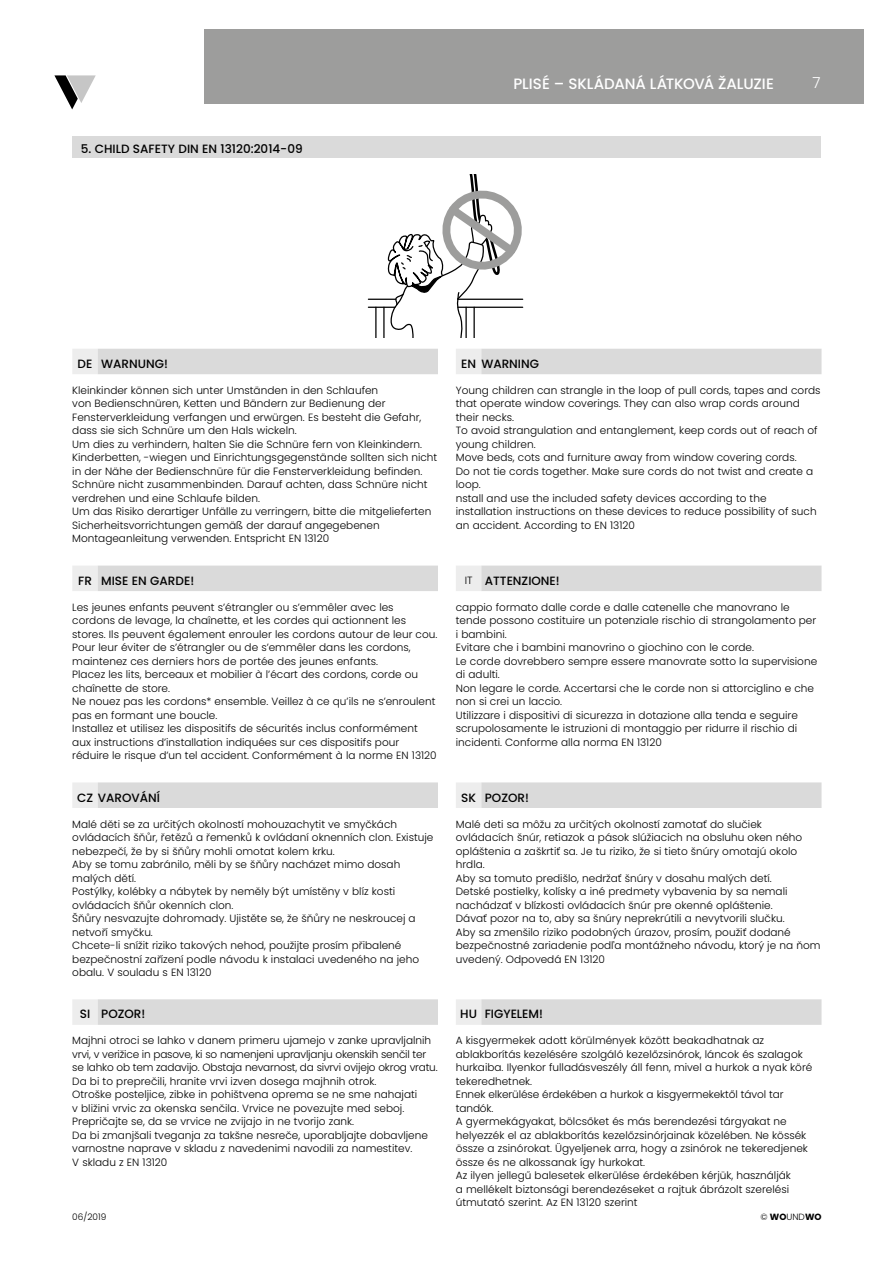
<style>
.page{position:relative;width:893px;height:1263px;background:#fff}
.page>*{position:absolute;margin:0;border:0;box-sizing:border-box;transform-origin:0 0}
.t1{font:300 15.15px "Poppins";color:#fff}
.t2{font:500 15px "Poppins";letter-spacing:-.01em;color:#fff}
.t3{font:700 condensed 13.2px "Helvetica Neue";color:#000}
.t4{font:500 12px "Poppins";color:#000}
.t5{font:300 10.5px/13.5px "Poppins";color:#000}
.t6{font:300 9px "Poppins";color:#000}
.s1{font-weight:300;font-size:10.5px}
.s2{font-weight:700}
</style>
<div class="page">
<div style="left:204px;top:30px;width:659px;height:74px;background:#9d9d9c"></div>
<svg style="left:54px;top:75px;width:42px;height:34px"></svg>
<div style="left:72px;top:136px;width:749px;height:21px;background:#dadada"></div>
<svg style="left:368px;top:175px;width:156px;height:162px"></svg>
<svg style="left:72px;top:349px;width:26px;height:676px"></svg>
<svg style="left:98px;top:349px;width:340px;height:676px"></svg>
<svg style="left:456px;top:349px;width:25px;height:676px"></svg>
<svg style="left:481px;top:349px;width:340px;height:676px"></svg>
<p class="t4" style="left:81px;top:142px;width:223px">5. CHILD SAFETY DIN EN 13120:2014-09</p>
<h2 class="t2" style="left:513px;top:75px;width:262px">PLISÉ – SKLÁDANÁ LÁTKOVÁ ŽALUZIE</h2>
<h1 class="t1" style="left:813px;top:74px;width:10px">7</h1>
<p class="t4" style="left:78px;top:357px;width:92px">DE WARNUNG!</p>
<p class="t5" style="left:72px;top:383px;width:367px">Kleinkinder können sich unter Umständen in den Schlaufen<br>von Bedienschnüren, Ketten und Bändern zur Bedienung der Fensterverkleidung verfangen und erwürgen. Es besteht die Gefahr, dass sie sich Schnüre um den Hals wickeln.<br>Um dies zu verhindern, halten Sie die Schnüre fern von Kleinkindern.<br>Kinderbetten, -wiegen und Einrichtungsgegenstände sollten sich nicht in der Nähe der Bedienschnüre für die Fensterverkleidung befinden.<br>Schnüre nicht zusammenbinden. Darauf achten, dass Schnüre nicht verdrehen und eine Schlaufe bilden.<br>Um das Risiko derartiger Unfälle zu verringern, bitte die mitgelieferten Sicherheitsvorrichtungen gemäß der darauf angegebenen Montageanleitung verwenden. Entspricht EN 13120</p>
<p class="t4" style="left:78px;top:573px;width:118px">FR MISE EN GARDE!</p>
<p class="t5" style="left:72px;top:600px;width:367px">Les jeunes enfants peuvent s’étrangler ou s’emmêler avec les cordons de levage, la chaînette, et les cordes qui actionnent les stores. Ils peuvent également enrouler les cordons autour de leur cou.<br>Pour leur éviter de s’étrangler ou de s’emmêler dans les cordons, maintenez ces derniers hors de portée des jeunes enfants.<br>Placez les lits, berceaux et mobilier à l’écart des cordons, corde ou chaînette de store.<br>Ne nouez pas les cordons* ensemble. Veillez à ce qu’ils ne s’enroulent pas en formant une boucle.<br>Installez et utilisez les dispositifs de sécurités inclus conformément aux instructions d’installation indiquées sur ces dispositifs pour réduire le risque d’un tel accident. Conformément à la norme EN 13120</p>
<p class="t4" style="left:77px;top:790px;width:84px">CZ VAROVÁNÍ</p>
<p class="t5" style="left:72px;top:817px;width:363px">Malé děti se za určitých okolností mohouzachytit ve smyčkách ovládacích šňůr, řetězů a řemenků k ovládaní oknenních clon. Existuje nebezpečí, že by si šňůry mohli omotat kolem krku.<br>Aby se tomu zabránilo, měli by se šňůry nacházet mimo dosah malých dětí.<br>Postýlky, kolébky a nábytek by neměly být umístěny v blíz kosti ovládacích šňůr okenních clon.<br>Šňůry nesvazujte dohromady. Ujistěte se, že šňůry ne neskroucej a netvoří smyčku.<br>Chcete-li snížit riziko takových nehod, použijte prosím přibalené bezpečnostní zařízení podle návodu k instalaci uvedeného na jeho obalu. V souladu s EN 13120</p>
<p class="t4" style="left:80px;top:1007px;width:67px">SI POZOR!</p>
<p class="t5" style="left:72px;top:1034px;width:367px">Majhni otroci se lahko v danem primeru ujamejo v zanke upravljalnih vrvi, v verižice in pasove, ki so namenjeni upravljanju okenskih senčil ter se lahko ob tem zadavijo. Obstaja nevarnost, da sivrvi ovijejo okrog vratu.<br>Da bi to preprečili, hranite vrvi izven dosega majhnih otrok.<br>Otroške posteljice, zibke in pohištvena oprema se ne sme nahajati<br>v bližini vrvic za okenska senčila. Vrvice ne povezujte med seboj.<br>Prepričajte se, da se vrvice ne zvijajo in ne tvorijo zank.<br>Da bi zmanjšali tveganja za takšne nesreče, uporabljajte dobavljene varnostne naprave v skladu z navedenimi navodili za namestitev.<br>V skladu z EN 13120</p>
<p class="t4" style="left:461px;top:357px;width:79px">EN WARNING</p>
<p class="t5" style="left:456px;top:383px;width:366px">Young children can strangle in the loop of pull cords, tapes and cords that operate window coverings. They can also wrap cords around their necks.<br>To avoid strangulation and entanglement, keep cords out of reach of young children.<br>Move beds, cots and furniture away from window covering cords.<br>Do not tie cords together. Make sure cords do not twist and create a loop.<br>nstall and use the included safety devices according to the installation instructions on these devices to reduce possibility of such an accident. According to EN 13120</p>
<p class="t4" style="left:465px;top:573px;width:97px"><span class="s1">IT</span> ATTENZIONE!</p>
<p class="t5" style="left:456px;top:600px;width:363px">cappio formato dalle corde e dalle catenelle che manovrano le tende possono costituire un potenziale rischio di strangolamento per i bambini.<br>Evitare che i bambini manovrino o giochino con le corde.<br>Le corde dovrebbero sempre essere manovrate sotto la supervisione di adulti.<br>Non legare le corde. Accertarsi che le corde non si attorciglino e che non si crei un laccio.<br>Utilizzare i dispositivi di sicurezza in dotazione alla tenda e seguire scrupolosamente le istruzioni di montaggio per ridurre il rischio di incidenti. Conforme alla norma EN 13120</p>
<p class="t4" style="left:461px;top:790px;width:69px">SK POZOR!</p>
<p class="t5" style="left:456px;top:817px;width:366px">Malé deti sa môžu za určitých okolností zamotať do slučiek ovládacích šnúr, retiazok a pások slúžiacich na obsluhu oken ného opláštenia a zaškrtiť sa. Je tu riziko, že si tieto šnúry omotajú okolo hrdla.<br>Aby sa tomuto predišlo, nedržať šnúry v dosahu malých detí.<br>Detské postielky, kolísky a iné predmety vybavenia by sa nemali nachádzať v blízkosti ovládacích šnúr pre okenné opláštenie.<br>Dávať pozor na to, aby sa šnúry neprekrútili a nevytvorili slučku.<br>Aby sa zmenšilo riziko podobných úrazov, prosím, použiť dodané bezpečnostné zariadenie podľa montážneho návodu, ktorý je na ňom uvedený. Odpovedá EN 13120</p>
<p class="t3" style="left:530px;top:910px;width:14px">12</p>
<p class="t4" style="left:460px;top:1007px;width:84px">HU FIGYELEM!</p>
<p class="t5" style="left:456px;top:1034px;width:358px">A kisgyermekek adott körülmények között beakadhatnak az ablakborítás kezelésére szolgáló kezelőzsinórok, láncok és szalagok hurkaiba. Ilyenkor fulladásveszély áll fenn, mivel a hurkok a nyak köré tekeredhetnek.<br>Ennek elkerülése érdekében a hurkok a kisgyermekektől távol tar tandók.<br>A gyermekágyakat, bölcsőket és más berendezési tárgyakat ne helyezzék el az ablakborítás kezelőzsinórjainak közelében. Ne kössék össze a zsinórokat. Ügyeljenek arra, hogy a zsinórok ne tekeredjenek össze és ne alkossanak így hurkokat.<br>Az ilyen jellegű balesetek elkerülése érdekében kérjük, használják<br>a mellékelt biztonsági berendezéseket a rajtuk ábrázolt szerelési útmutató szerint. Az EN 13120 szerint</p>
<p class="t6" style="left:72px;top:1212px;width:36px">06/2019</p>
<p class="t6" style="left:760px;top:1212px;width:63px">© <span class="s2">WO</span>UND<span class="s2">WO</span></p>
</div>
